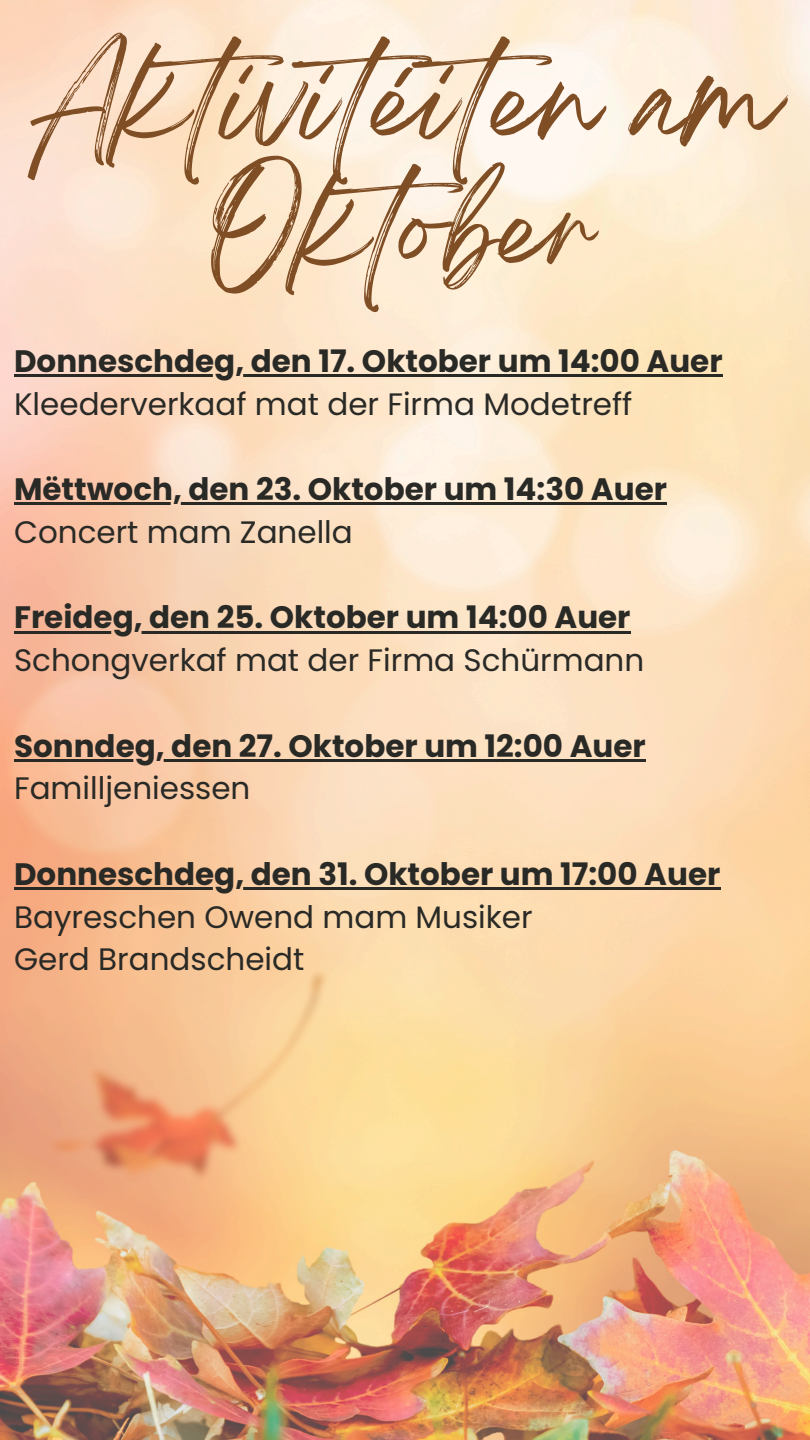
<style>
.page{position:relative;width:810px;height:1440px;background:#fff}
.page>*{position:absolute;margin:0;border:0;box-sizing:border-box;transform-origin:0 0}
.t1{font:100px/127.5px "Breathing";color:#804e25;text-align:center}
.t2{font:700 31px "Poppins";color:#292926}
.t3{font:31px "Poppins";color:#292926}
</style>
<div class="page">
<img style="left:0;top:0;width:810px;height:1440px">
<hr style="left:14px;top:374px;width:709px;height:3px;background:#292926">
<hr style="left:14px;top:502px;width:653px;height:3px;background:#292926">
<hr style="left:14px;top:631px;width:617px;height:3px;background:#292926">
<hr style="left:14px;top:759px;width:632px;height:3px;background:#292926">
<hr style="left:14px;top:887px;width:706px;height:3px;background:#292926">
<h1 class="t1" style="left:30px;top:65px;width:751px">Aktivitéiten am<br>Oktober</h1>
<p class="t2" style="left:14px;top:339px;width:710px">Donneschdeg, den 17. Oktober um 14:00 Auer</p>
<p class="t3" style="left:14px;top:382px;width:620px">Kleederverkaaf mat der Firma Modetreff</p>
<p class="t2" style="left:14px;top:468px;width:654px">Mëttwoch, den 23. Oktober um 14:30 Auer</p>
<p class="t3" style="left:14px;top:510px;width:340px">Concert mam Zanella</p>
<p class="t2" style="left:14px;top:596px;width:618px">Freideg, den 25. Oktober um 14:00 Auer</p>
<p class="t3" style="left:14px;top:639px;width:632px">Schongverkaf mat der Firma Schürmann</p>
<p class="t2" style="left:14px;top:724px;width:633px">Sonndeg, den 27. Oktober um 12:00 Auer</p>
<p class="t3" style="left:14px;top:767px;width:238px">Familljeniessen</p>
<p class="t2" style="left:14px;top:852px;width:708px">Donneschdeg, den 31. Oktober um 17:00 Auer</p>
<p class="t3" style="left:14px;top:895px;width:520px">Bayreschen Owend mam Musiker</p>
<p class="t3" style="left:14px;top:938px;width:292px">Gerd Brandscheidt</p>
</div>
